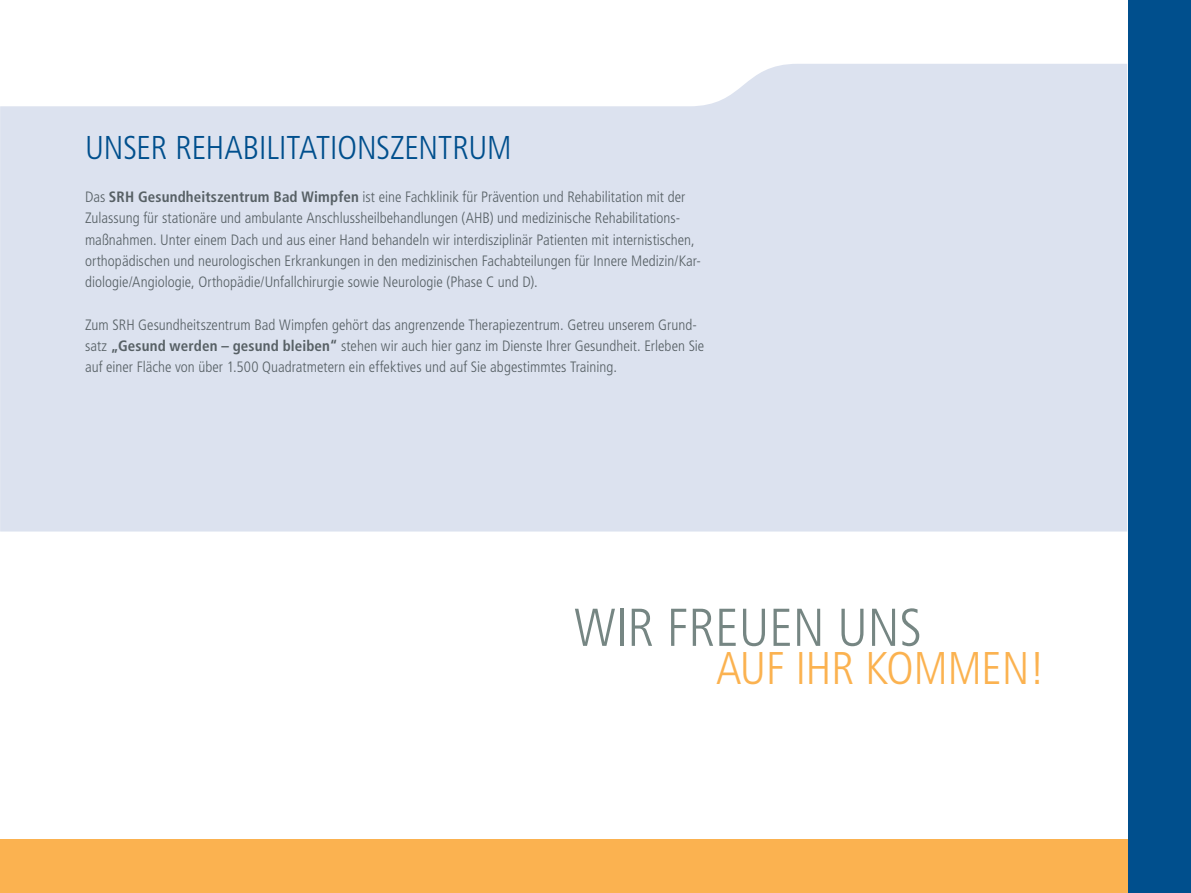
<style>
.page{position:relative;width:1191px;height:893px;background:#fff}
.page>*{position:absolute;margin:0;border:0;box-sizing:border-box;transform-origin:0 0}
.t1{font:300 condensed 53.25px "Frutiger LT Std";color:#768683}
.t2{font:300 condensed 45.75px "Frutiger LT Std";color:#fbb250}
.t3{font:300 condensed 33px "Frutiger LT Std";letter-spacing:-.005em;color:#004f8d}
.t4{font:300 condensed 15px/21.3px "Frutiger LT Std";color:#576065}
.s1{font-weight:700}
</style>
<div class="page">
<div style="left:0;top:64px;width:1127px;height:467px;background:#dce2ef"></div>
<div style="left:0;top:840px;width:1191px;height:53px;background:#fbb250"></div>
<div style="left:1128px;top:0;width:63px;height:893px;background:#004f8d"></div>
<h3 class="t3" style="left:85px;top:129px;width:428px">UNSER REHABILITATIONSZENTRUM</h3>
<p class="t4" style="left:85px;top:186px;width:617px">Das <span class="s1">SRH Gesundheitszentrum Bad Wimpfen</span> ist eine Fachklinik für Prävention und Rehabilitation mit der Zulassung für stationäre und ambulante Anschlussheilbehandlungen (AH B) und medizinische Rehabilitations&shy;maßnahmen. U nter einem Dach und aus einer Hand behandeln wir interdisziplinär Patienten mit internistischen, orthopädischen und neurologischen Erkrankungen in den medizinischen Fachabteilungen für Innere Medizin/Kar&shy;diologie/Angiologie, Orthopädie/U nfallchirurgie sowie Neurologie (Phase C und D).</p>
<p class="t4" style="left:85px;top:314px;width:621px">Zum SRH Gesundheitszentrum Bad Wimpfen gehört das angrenzende Therapiezentrum. Getreu unserem Grund&shy;satz <span class="s1">„Gesund werden – gesund bleiben“</span> stehen wir auch hier ganz im Dienste Ihrer Gesundheit. Erleben Sie auf einer Fläche von über 1.500 Quadratmetern ein effektives und auf Sie abgestimmtes Training.</p>
<h1 class="t1" style="left:574px;top:597px;width:168px">WIR FREUEN</h1>
<h1 class="t1" style="left:837px;top:597px;width:86px">UN S</h1>
<h2 class="t2" style="left:716px;top:642px;width:24px">AUF</h2>
<h2 class="t2" style="left:795px;top:642px;width:251px">IHR KOMMEN !</h2>
</div>
